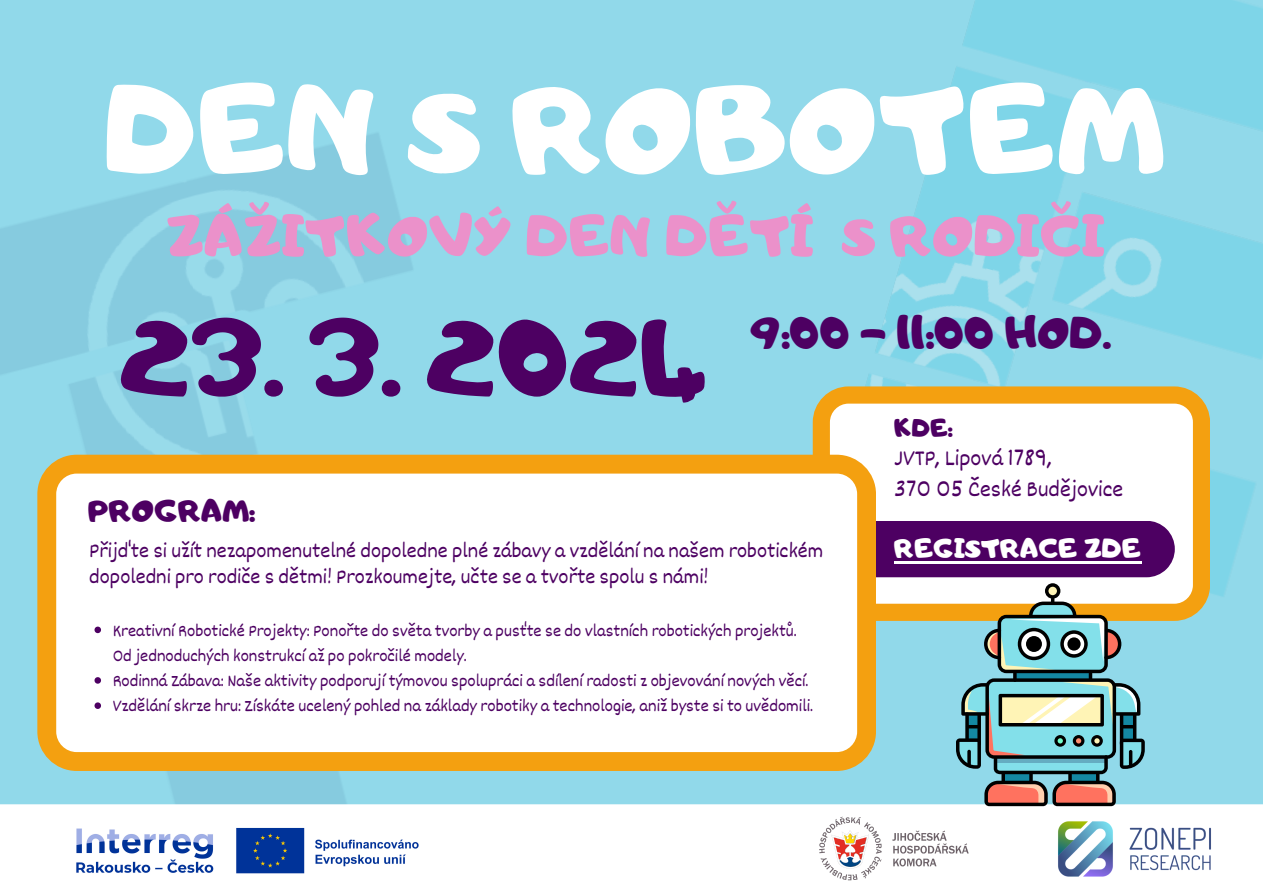
<style>
.page{position:relative;width:1263px;height:894px;background:#fff}
.page>*{position:absolute;margin:0;border:0;box-sizing:border-box;transform-origin:0 0}
.t1{font:120.75px "Adigiana Toybox";color:#fff}
.t2{font:103.5px "Adigiana Toybox";color:#4d0062}
.t3{font:55.8px "Adigiana Toybox";color:#eb91ca}
.t4{font:43.2px "Adigiana Toybox";color:#4d0062}
.t5{font:30.15px "Adigiana Toybox";color:#4d0062}
.t6{font:26.1px "Adigiana Toybox";color:#fff}
.t7{font:24.15px "Adigiana Toybox";color:#4d0062}
.t8{font:22.95px "Dekko";color:#4d0062}
.t9{font:21.3px/25.8px "Dekko";color:#4d0062}
.t10{font:17.4px/25.2px "Dekko";color:#4d0062}
</style>
<div class="page">
<div style="left:0;top:0;width:1263px;height:893px;background:#91d9ea"></div>
<img style="left:812px;top:0;width:451px;height:695px">
<svg style="left:813px;top:386px;width:397px;height:234px;background:#fae8c8"></svg>
<img style="left:0;top:133px;width:605px;height:671px">
<div style="left:0;top:804px;width:1263px;height:89px;background:#fff"></div>
<div style="left:875px;top:520px;width:300px;height:57px;background:#4d0062"></div>
<svg style="left:37px;top:454px;width:838px;height:316px;background:#fcf0da"></svg>
<img style="left:1014px;top:804px;width:241px;height:73px">
<img style="left:76px;top:827px;width:343px;height:47px">
<img style="left:819px;top:816px;width:150px;height:65px">
<svg style="left:956px;top:583px;width:189px;height:223px"></svg>
<hr style="left:894px;top:560px;width:247px;height:3px;background:#fff">
<svg style="left:95px;top:626px;width:6px;height:7px"></svg>
<svg style="left:95px;top:677px;width:6px;height:6px"></svg>
<svg style="left:95px;top:702px;width:6px;height:6px"></svg>
<p class="t1" style="left:106px;top:51px;width:1060px">DEN S ROBOTEM</p>
<p class="t3" style="left:166px;top:199px;width:941px">ZÁŽITKOVÝ DEN DĚTÍ S RODIČI</p>
<h3 class="t2" style="left:121px;top:290px;width:589px">23. 3. 2024</h3>
<h1 class="t5" style="left:88px;top:490px;width:168px">PROGRAM:</h1>
<h4 class="t4" style="left:750px;top:305px;width:362px">9:00 - 11:00 HOD.</h4>
<p class="t7" style="left:894px;top:412px;width:60px">KDE:</p>
<p class="t8" style="left:894px;top:443px;width:159px">JVTP, Lipová 1789,</p>
<p class="t8" style="left:894px;top:474px;width:231px">370 05 České Budějovice</p>
<p class="t9" style="left:89px;top:536px;width:736px">Přijďte si užít nezapomenutelné dopoledne plné zábavy a vzdělání na našem robotickém dopoledni pro rodiče s dětmi! Prozkoumejte, učte se a tvořte spolu s námi!</p>
<p class="t10" style="left:113px;top:616px;width:686px">Kreativní Robotické Projekty: Ponořte do světa tvorby a pusťte se do vlastních robotických projektů.<br>Od jednoduchých konstrukcí až po pokročilé modely.</p>
<h5 class="t10" style="left:113px;top:667px;width:697px">Rodinná Zábava: Naše aktivity podporují týmovou spolupráci a sdílení radosti z objevování nových věcí.</h5>
<p class="t10" style="left:113px;top:692px;width:702px">Vzdělání skrze hru: Získáte ucelený pohled na základy robotiky a technologie, aniž byste si to uvědomili.</p>
<h2 class="t6" style="left:894px;top:531px;width:249px">REGISTRACE ZDE</h2>
</div>
